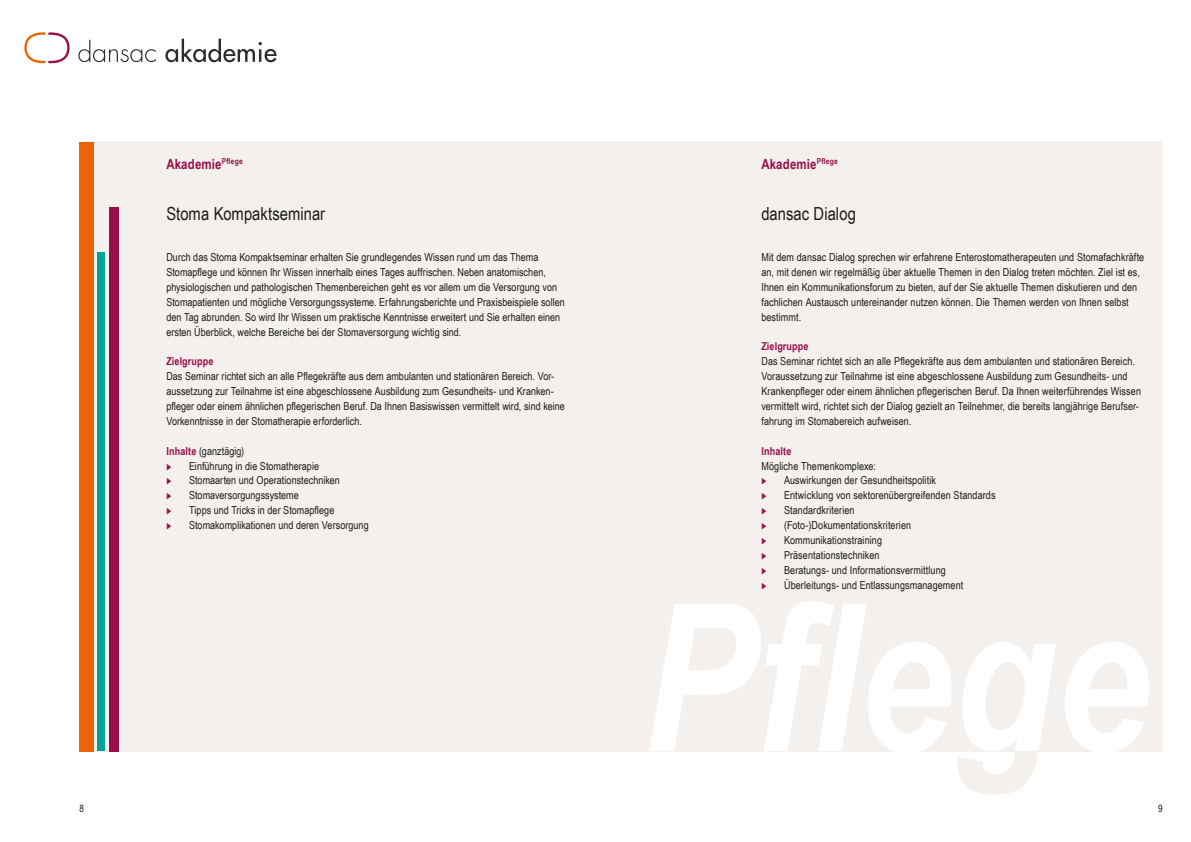
<style>
.page{position:relative;width:1191px;height:842px;background:#fff}
.page>*{position:absolute;margin:0;border:0;box-sizing:border-box;transform-origin:0 0}
.t1{font:18px "Arial Narrow";letter-spacing:.005em;color:#1a1a18}
.t2{font:700 14px "Arial Narrow";letter-spacing:.015em;color:#980f4a}
.t3{font:11px/14.9px "Arial Narrow";letter-spacing:.005em;color:#1a1a18}
.t4{font:700 11px "Arial Narrow";letter-spacing:.01em;color:#980f4a}
.t5{font:10px "Arial Narrow";color:#1a1a18}
.s1{color:#980f4a}
.s2{font-weight:700;color:#980f4a}
</style>
<div class="page">
<svg style="left:78px;top:40px;width:78px;height:22px"></svg>
<svg style="left:165px;top:39px;width:111px;height:23px"></svg>
<svg style="left:24px;top:32px;width:46px;height:31px"></svg>
<div style="left:84px;top:142px;width:1078px;height:609px;background:#f3f0ed"></div>
<svg style="left:649px;top:601px;width:302px;height:151px"></svg>
<svg style="left:957px;top:642px;width:99px;height:152px"></svg>
<svg style="left:1065px;top:642px;width:83px;height:110px"></svg>
<div style="left:79px;top:142px;width:15px;height:609px;background:#ec6303"></div>
<div style="left:109px;top:207px;width:10px;height:544px;background:#980f4a"></div>
<div style="left:97px;top:252px;width:7px;height:499px;background:#00a495"></div>
<p class="t2" style="left:166px;top:153px;width:78px">Akademie<sup>Pflege</sup></p>
<p class="t2" style="left:761px;top:153px;width:78px">Akademie<sup>Pflege</sup></p>
<h1 class="t1" style="left:166px;top:200px;width:160px">Stoma Kompaktseminar</h1>
<h1 class="t1" style="left:761px;top:200px;width:96px">dansac Dialog</h1>
<p class="t3" style="left:761px;top:249px;width:384px">Mit dem dansac Dialog sprechen wir erfahrene Enterostomatherapeuten und Stomafachkräfte an, mit denen wir regelmäßig über aktuelle Themen in den Dialog treten möchten. Ziel ist es, Ihnen ein Kommunikationsforum zu bieten, auf der Sie aktuelle Themen diskutieren und den fachlichen Austausch untereinander nutzen können. Die Themen werden von Ihnen selbst bestimmt.</p>
<p class="t4" style="left:761px;top:338px;width:49px">Zielgruppe</p>
<p class="t3" style="left:761px;top:354px;width:381px">Das Seminar richtet sich an alle Pflegekräfte aus dem ambulanten und stationären Bereich.<br>Voraussetzung zur Teilnahme ist eine abgeschlossene Ausbildung zum Gesundheits- und Krankenpfleger oder einem ähnlichen pflegerischen Beruf. Da Ihnen weiterführendes Wissen vermittelt wird, richtet sich der Dialog gezielt an Teilnehmer, die bereits langjährige Berufser&shy;fahrung im Stomabereich aufweisen.</p>
<p class="t4" style="left:761px;top:442px;width:32px">Inhalte</p>
<p class="t3" style="left:761px;top:458px;width:116px">Mögliche Themenkomplexe:</p>
<p class="t3" style="left:761px;top:473px;width:176px"><span class="s1">◆</span> Auswirkungen der Gesundheitspolitik</p>
<p class="t3" style="left:761px;top:488px;width:236px"><span class="s1">◆</span> Entwicklung von sektorenübergreifenden Standards</p>
<p class="t3" style="left:761px;top:502px;width:95px"><span class="s1">◆</span> Standardkriterien</p>
<p class="t3" style="left:761px;top:517px;width:151px"><span class="s1">◆</span> (Foto-)Dokumentationskriterien</p>
<p class="t3" style="left:761px;top:532px;width:122px"><span class="s1">◆</span> Kommunikationstraining</p>
<p class="t3" style="left:761px;top:547px;width:120px"><span class="s1">◆</span> Präsentationstechniken</p>
<p class="t3" style="left:761px;top:562px;width:186px"><span class="s1">◆</span> Beratungs- und Informationsvermittlung</p>
<p class="t3" style="left:761px;top:577px;width:203px"><span class="s1">◆</span> Überleitungs- und Entlassungsmanagement</p>
<p class="t3" style="left:166px;top:249px;width:400px">Durch das Stoma Kompaktseminar erhalten Sie grundlegendes Wissen rund um das Thema Stomapflege und können Ihr Wissen innerhalb eines Tages auffrischen. Neben anatomischen, physiologischen und pathologischen Themenbereichen geht es vor allem um die Versorgung von Stomapatienten und mögliche Versorgungssysteme. Erfahrungsberichte und Praxisbeispiele sollen den Tag abrunden. So wird Ihr Wissen um praktische Kenntnisse erweitert und Sie erhalten einen ersten Überblick, welche Bereiche bei der Stomaversorgung wichtig sind.</p>
<p class="t4" style="left:166px;top:353px;width:49px">Zielgruppe</p>
<p class="t3" style="left:166px;top:368px;width:400px">Das Seminar richtet sich an alle Pflegekräfte aus dem ambulanten und stationären Bereich. Vor&shy;aussetzung zur Teilnahme ist eine abgeschlossene Ausbildung zum Gesundheits- und Kranken&shy;pfleger oder einem ähnlichen pflegerischen Beruf. Da Ihnen Basiswissen vermittelt wird, sind keine Vorkenntnisse in der Stomatherapie erforderlich.</p>
<p class="t3" style="left:166px;top:443px;width:79px"><span class="s2">Inhalte</span> (ganztägig)</p>
<p class="t3" style="left:166px;top:458px;width:154px"><span class="s1">◆</span> Einführung in die Stomatherapie</p>
<p class="t3" style="left:166px;top:473px;width:175px"><span class="s1">◆</span> Stomaarten und Operationstechniken</p>
<p class="t3" style="left:166px;top:488px;width:134px"><span class="s1">◆</span> Stomaversorgungssysteme</p>
<p class="t3" style="left:166px;top:502px;width:169px"><span class="s1">◆</span> Tipps und Tricks in der Stomapflege</p>
<p class="t3" style="left:166px;top:517px;width:204px"><span class="s1">◆</span> Stomakomplikationen und deren Versorgung</p>
<p class="t5" style="left:79px;top:801px;width:6px">8</p>
<p class="t5" style="left:1158px;top:801px;width:6px">9</p>
</div>
